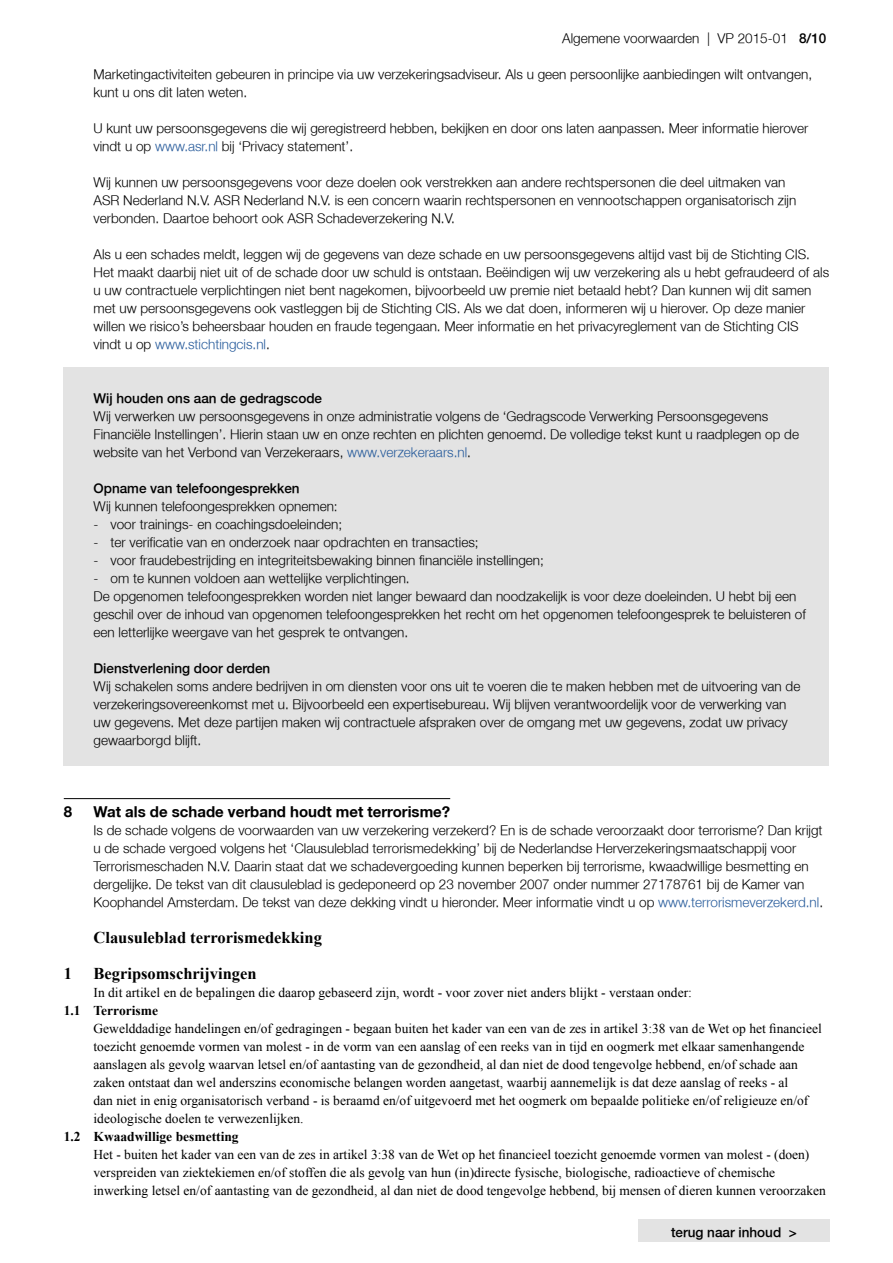
<style>
.page{position:relative;width:893px;height:1263px;background:#fff}
.page>*{position:absolute;margin:0;border:0;box-sizing:border-box;transform-origin:0 0}
.t1{font:700 16.5px "Times New Roman";color:#000}
.t2{font:700 15px "Fortis Helvetica";color:#000}
.t3{font:300 13.5px/18px "Fortis Helvetica";color:#000}
.t4{font:13.5px/18px "Times New Roman";color:#000}
.t5{font:300 13.5px "Fortis Helvetica";color:#000}
.t6{font:700 13.5px "Times New Roman";color:#000}
.s1{font-style:inherit}
.s2{color:#275b9b}
</style>
<div class="page">
<div style="left:638px;top:1219px;width:192px;height:23px;background:#e3e3e3"></div>
<div style="left:64px;top:367px;width:765px;height:20px;background:#e3e3e3"></div>
<div style="left:64px;top:385px;width:765px;height:21px;background:#e3e3e3"></div>
<div style="left:64px;top:403px;width:765px;height:57px;background:#e3e3e3"></div>
<div style="left:64px;top:457px;width:765px;height:21px;background:#e3e3e3"></div>
<div style="left:64px;top:475px;width:765px;height:21px;background:#e3e3e3"></div>
<div style="left:64px;top:493px;width:765px;height:20px;background:#e3e3e3"></div>
<div style="left:64px;top:511px;width:765px;height:20px;background:#e3e3e3"></div>
<div style="left:64px;top:529px;width:765px;height:20px;background:#e3e3e3"></div>
<div style="left:64px;top:547px;width:765px;height:20px;background:#e3e3e3"></div>
<div style="left:64px;top:565px;width:765px;height:20px;background:#e3e3e3"></div>
<div style="left:64px;top:583px;width:765px;height:56px;background:#e3e3e3"></div>
<div style="left:64px;top:637px;width:765px;height:20px;background:#e3e3e3"></div>
<div style="left:64px;top:655px;width:765px;height:21px;background:#e3e3e3"></div>
<div style="left:64px;top:673px;width:765px;height:74px;background:#e3e3e3"></div>
<div style="left:64px;top:745px;width:765px;height:20px;background:#e3e3e3"></div>
<hr style="left:64px;top:798px;width:386px;height:1px;background:#000">
<p class="t3" style="left:562px;top:29px;width:266px">Algemene voorwaarden | VP 2015-01 <span class="s1">8/10</span></p>
<p class="t3" style="left:94px;top:65px;width:720px">Marketingactiviteiten gebeuren in principe via uw verzekeringsadviseur. Als u geen persoonlijke aanbiedingen wilt ontvangen, kunt u ons dit laten weten.</p>
<p class="t3" style="left:94px;top:119px;width:716px">U kunt uw persoonsgegevens die wij geregistreerd hebben, bekijken en door ons laten aanpassen. Meer informatie hierover vindt u op <span class="s2">www.asr.nl</span> bij ‘Privacy statement’.</p>
<p class="t3" style="left:94px;top:173px;width:704px">Wij kunnen uw persoonsgegevens voor deze doelen ook verstrekken aan andere rechtspersonen die deel uitmaken van<br>ASR Nederland N.V. ASR Nederland N.V. is een concern waarin rechtspersonen en vennootschappen organisatorisch zijn verbonden. Daartoe behoort ook ASR Schadeverzekering N.V.</p>
<p class="t3" style="left:94px;top:245px;width:737px">Als u een schades meldt, leggen wij de gegevens van deze schade en uw persoonsgegevens altijd vast bij de Stichting CIS.<br>Het maakt daarbij niet uit of de schade door uw schuld is ontstaan. Beëindigen wij uw verzekering als u hebt gefraudeerd of als u uw contractuele verplichtingen niet bent nagekomen, bijvoorbeeld uw premie niet betaald hebt? Dan kunnen wij dit samen met uw persoonsgegevens ook vastleggen bij de Stichting CIS. Als we dat doen, informeren wij u hierover. Op deze manier willen we risico’s beheersbaar houden en fraude tegengaan. Meer informatie en het privacyreglement van de Stichting CIS vindt u op <span class="s2">www.stichtingcis.nl</span>.</p>
<p class="t5" style="left:94px;top:390px;width:230px">Wij houden ons aan de gedragscode</p>
<p class="t3" style="left:94px;top:407px;width:707px">Wij verwerken uw persoonsgegevens in onze administratie volgens de ‘Gedragscode Verwerking Persoonsgegevens<br>Financiële Instellingen’. Hierin staan uw en onze rechten en plichten genoemd. De volledige tekst kunt u raadplegen op de website van het Verbond van Verzekeraars, <span class="s2">www.verzekeraars.nl</span>.</p>
<p class="t5" style="left:94px;top:480px;width:208px">Opname van telefoongesprekken</p>
<p class="t3" style="left:94px;top:497px;width:246px">Wij kunnen telefoongesprekken opnemen:</p>
<p class="t3" style="left:94px;top:515px;width:250px">- voor trainings- en coachingsdoeleinden;</p>
<p class="t3" style="left:94px;top:533px;width:387px">- ter verificatie van en onderzoek naar opdrachten en transacties;</p>
<p class="t3" style="left:94px;top:551px;width:452px">- voor fraudebestrijding en integriteitsbewaking binnen financiële instellingen;</p>
<p class="t3" style="left:94px;top:569px;width:714px">- om te kunnen voldoen aan wettelijke verplichtingen.<br>De opgenomen telefoongesprekken worden niet langer bewaard dan noodzakelijk is voor deze doeleinden. U hebt bij een geschil over de inhoud van opgenomen telefoongesprekken het recht om het opgenomen telefoongesprek te beluisteren of een letterlijke weergave van het gesprek te ontvangen.</p>
<p class="t5" style="left:94px;top:660px;width:178px">Dienstverlening door derden</p>
<p class="t3" style="left:94px;top:677px;width:708px">Wij schakelen soms andere bedrijven in om diensten voor ons uit te voeren die te maken hebben met de uitvoering van de verzekeringsovereenkomst met u. Bijvoorbeeld een expertisebureau. Wij blijven verantwoordelijk voor de verwerking van uw gegevens. Met deze partijen maken wij contractuele afspraken over de omgang met uw gegevens, zodat uw privacy gewaarborgd blijft.</p>
<p class="t2" style="left:64px;top:802px;width:10px">8</p>
<p class="t2" style="left:94px;top:802px;width:358px">Wat als de schade verband houdt met terrorisme?</p>
<p class="t3" style="left:94px;top:821px;width:731px">Is de schade volgens de voorwaarden van uw verzekering verzekerd? En is de schade veroorzaakt door terrorisme? Dan krijgt u de schade vergoed volgens het ‘Clausuleblad terrorismedekking’ bij de Nederlandse Herverzekeringsmaatschappij voor Terrorismeschaden N.V. Daarin staat dat we schadevergoeding kunnen beperken bij terrorisme, kwaadwillige besmetting en dergelijke. De tekst van dit clausuleblad is gedeponeerd op 23 november 2007 onder nummer 27178761 bij de Kamer van Koophandel Amsterdam. De tekst van deze dekking vindt u hieronder. Meer informatie vindt u op <span class="s2">www.terrorismeverzekerd.nl</span>.</p>
<p class="t1" style="left:94px;top:926px;width:230px">Clausuleblad terrorismedekking</p>
<p class="t1" style="left:64px;top:962px;width:10px">1</p>
<p class="t1" style="left:94px;top:962px;width:165px">Begripsomschrijvingen</p>
<p class="t4" style="left:94px;top:983px;width:600px">In dit artikel en de bepalingen die daarop gebaseerd zijn, wordt - voor zover niet anders blijkt - verstaan onder:</p>
<p class="t6" style="left:64px;top:1001px;width:96px">1.1 Terrorisme</p>
<p class="t4" style="left:94px;top:1019px;width:730px">Gewelddadige handelingen en/of gedragingen - begaan buiten het kader van een van de zes in artikel 3:38 van de Wet op het financieel toezicht genoemde vormen van molest - in de vorm van een aanslag of een reeks van in tijd en oogmerk met elkaar samenhangende aanslagen als gevolg waarvan letsel en/of aantasting van de gezondheid, al dan niet de dood tengevolge hebbend, en/of schade aan zaken ontstaat dan wel anderszins economische belangen worden aangetast, waarbij aannemelijk is dat deze aanslag of reeks - al<br>dan niet in enig organisatorisch verband - is beraamd en/of uitgevoerd met het oogmerk om bepaalde politieke en/of religieuze en/of ideologische doelen te verwezenlijken.</p>
<p class="t6" style="left:64px;top:1127px;width:176px">1.2 Kwaadwillige besmetting</p>
<p class="t4" style="left:94px;top:1145px;width:734px">Het - buiten het kader van een van de zes in artikel 3:38 van de Wet op het financieel toezicht genoemde vormen van molest - (doen) verspreiden van ziektekiemen en/of stoffen die als gevolg van hun (in)directe fysische, biologische, radioactieve of chemische inwerking letsel en/of aantasting van de gezondheid, al dan niet de dood tengevolge hebbend, bij mensen of dieren kunnen veroorzaken</p>
<p class="t5" style="left:671px;top:1224px;width:127px">terug naar inhoud &gt;</p>
</div>
